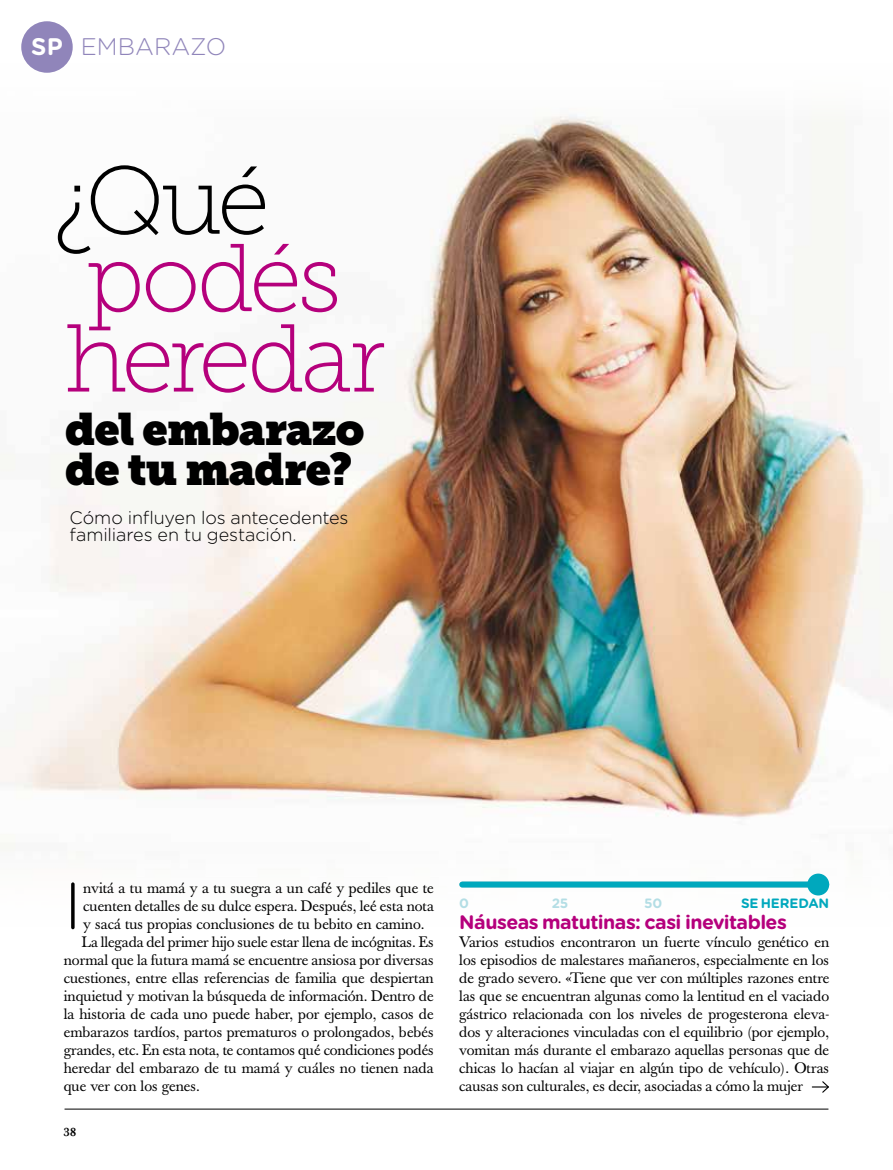
<style>
.page{position:relative;width:893px;height:1170px;background:#fff}
.page>*{position:absolute;margin:0;border:0;box-sizing:border-box;transform-origin:0 0}
.t1{font:96px/80.4px "Museo Slab 100";letter-spacing:-.045em;color:#b5007c}
.t2{font:96px "Museo Slab 100";color:#000}
.t3{font:300 66.15px "Gotham Rounded";color:#000}
.t4{font:45px/40.5px "Museo Slab";letter-spacing:-.02em;color:#000}
.t5{font:300 24px "Gotham Rounded";color:#9085ba}
.t6{font:700 19.5px "Gotham Rounded";letter-spacing:-.03em;color:#b5007c}
.t7{font:300 18px/17.1px "Gotham Rounded";letter-spacing:-.005em;color:#000}
.t8{font:15px/18px "Baskerville";color:#000;text-align:justify}
.t9{font:700 13.5px "Gotham Rounded";letter-spacing:-.005em;color:#00a8bd}
.t10{font:700 13.5px "Gotham Rounded";color:#b4dee5}
.t11{font:500 12px "Baskerville";color:#000}
.s1{font-weight:700;color:#fff}
</style>
<div class="page">
<img style="left:0;top:72px;width:892px;height:824px">
<svg style="left:812px;top:1081px;width:17px;height:12px"></svg>
<div style="left:21px;top:21px;width:52px;height:52px;background:#9085ba;border-radius:50%"></div>
<div style="left:807px;top:873px;width:22px;height:22px;background:#00a8bd;border-radius:50%"></div>
<div style="left:462px;top:881px;width:364px;height:6px;background:#00a8bd"></div>
<hr style="left:65px;top:1108px;width:763px;height:1px;background:#000">
<h3 class="t5" style="left:31px;top:31px;width:197px"><span class="s1">SP</span> EMBARAZO</h3>
<h1 class="t2" style="left:52px;top:149px;width:219px">¿Qué</h1>
<h1 class="t1" style="left:65px;top:239px;width:322px">podés heredar</h1>
<h3 class="t4" style="left:65px;top:409px;width:301px">del embarazo de tu madre?</h3>
<p class="t7" style="left:69px;top:508px;width:280px">Cómo influyen los antecedentes familiares en tu gestación.</p>
<h2 class="t3" style="left:64px;top:861px;width:20px">I</h2>
<p class="t8" style="left:83px;top:879px;width:352px">nvitá a tu mamá y a tu suegra a un café y pediles que te</p>
<p class="t8" style="left:83px;top:897px;width:352px">cuenten detalles de su dulce espera. Después, leé esta nota</p>
<p class="t8" style="left:83px;top:915px;width:343px">y sacá tus propias conclusiones de tu bebito en camino.</p>
<p class="t8" style="left:82px;top:933px;width:353px">La llegada del primer hijo suele estar llena de incógnitas. Es</p>
<p class="t8" style="left:64px;top:951px;width:371px">normal que la futura mamá se encuentre ansiosa por diversas</p>
<p class="t8" style="left:64px;top:969px;width:371px">cuestiones, entre ellas referencias de familia que despiertan</p>
<p class="t8" style="left:64px;top:987px;width:371px">inquietud y motivan la búsqueda de información. Dentro de</p>
<p class="t8" style="left:64px;top:1005px;width:371px">la historia de cada uno puede haber, por ejemplo, casos de</p>
<p class="t8" style="left:64px;top:1023px;width:371px">embarazos tardíos, partos prematuros o prolongados, bebés</p>
<p class="t8" style="left:64px;top:1041px;width:371px">grandes, etc. En esta nota, te contamos qué condiciones podés</p>
<p class="t8" style="left:64px;top:1059px;width:371px">heredar del embarazo de tu mamá y cuáles no tienen nada</p>
<p class="t8" style="left:64px;top:1077px;width:138px">que ver con los genes.</p>
<p class="t11" style="left:64px;top:1124px;width:14px">38</p>
<p class="t10" style="left:459px;top:893px;width:11px">0</p>
<p class="t10" style="left:552px;top:893px;width:18px">25</p>
<p class="t10" style="left:644px;top:893px;width:20px">50</p>
<p class="t9" style="left:741px;top:893px;width:90px">SE HEREDAN</p>
<h3 class="t6" style="left:459px;top:907px;width:329px">Náuseas matutinas: casi inevitables</h3>
<p class="t8" style="left:459px;top:933px;width:371px">Varios estudios encontraron un fuerte vínculo genético en los episodios de malestares mañaneros, especialmente en los de grado severo. «Tiene que ver con múltiples razones entre las que se encuentran algunas como la lentitud en el vaciado gástrico relacionada con los niveles de progesterona eleva&shy;dos y alteraciones vinculadas con el equilibrio (por ejemplo, vomitan más durante el embarazo aquellas personas que de chicas lo hacían al viajar en algún tipo de vehículo). Otras causas son culturales, es decir, asociadas a cómo la mujer</p>
</div>
